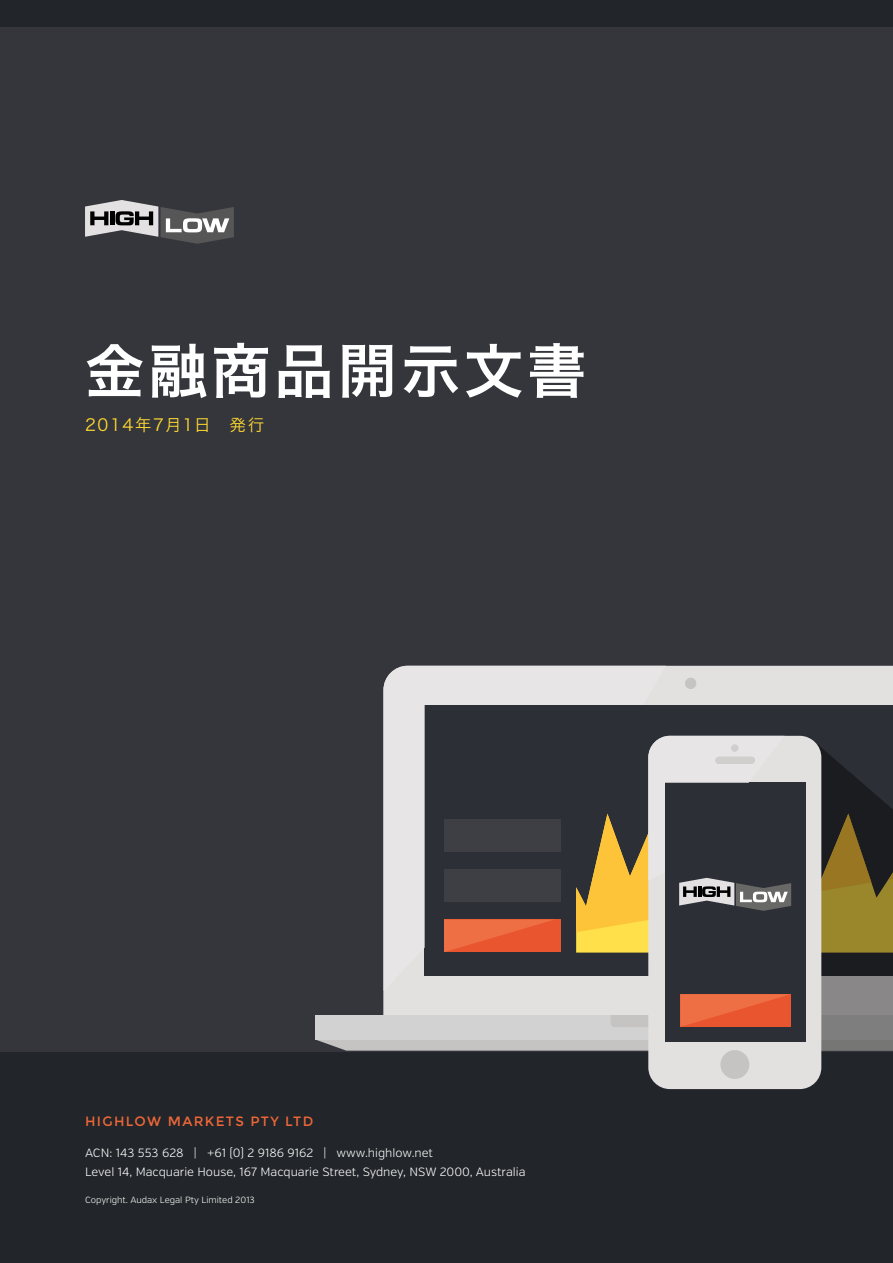
<style>
.page{position:relative;width:893px;height:1263px;background:#34363c}
.page>*{position:absolute;margin:0;border:0;box-sizing:border-box;transform-origin:0 0}
.t1{font:59.1px "Hira Kaku Pro W6";letter-spacing:.07em;color:#fff}
.t2{font:16.5px "Hira Kaku Pro W3";letter-spacing:.1em;color:#ffd830}
.t3{font:13.5px "Montserrat";letter-spacing:.1em;color:#ec6738}
.t4{font:300 12px/19.5px "Verb";color:#fff}
.t5{font:300 9px "Verb";color:#fff}
</style>
<div class="page">
<div style="left:0;top:0;width:893px;height:26px;background:#222529"></div>
<div style="left:0;top:1052px;width:893px;height:211px;background:#222529"></div>
<svg style="left:85px;top:200px;width:149px;height:44px"></svg>
<div style="left:666px;top:666px;width:227px;height:39px;background:#e3e0e0"></div>
<div style="left:685px;top:678px;width:11px;height:11px;background:#c5c4c3;border-radius:50%"></div>
<div style="left:425px;top:705px;width:468px;height:271px;background:#2d2f36"></div>
<svg style="left:383px;top:666px;width:283px;height:70px;fill:#e7e5e5"></svg>
<div style="left:648px;top:736px;width:173px;height:353px;background:#e3e0e0;border-radius:22px"></div>
<div style="left:720px;top:1050px;width:29px;height:29px;background:#c5c4c3;border-radius:50%"></div>
<svg style="left:315px;top:736px;width:578px;height:314px"></svg>
<h1 class="t1" style="left:85px;top:317px;width:503px">金融商品開示文書</h1>
<h2 class="t2" style="left:85px;top:410px;width:181px">2014年7月1日　発行</h2>
<p class="t3" style="left:85px;top:1113px;width:230px">HIGHLOW MARKETS PTY LTD</p>
<p class="t4" style="left:85px;top:1143px;width:442px">ACN: 143 553 628 | +61 (0) 2 9186 9162 | www.highlow.net<br>Level 14, Macquarie House, 167 Macquarie Street, Sydney, NSW 2000, Australia</p>
<p class="t5" style="left:85px;top:1194px;width:171px">Copyright. Audax Legal Pty Limited 2013</p>
</div>
